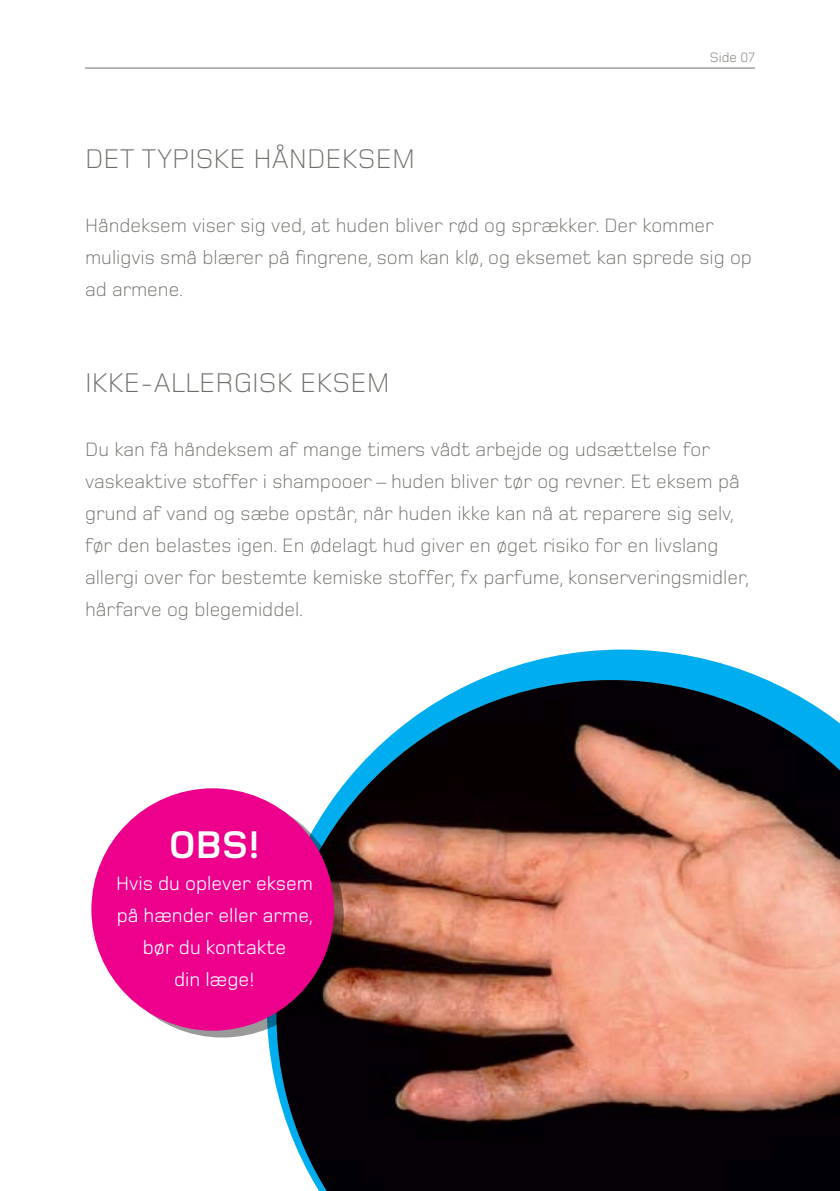
<style>
.page{position:relative;width:840px;height:1191px;background:#fff}
.page>*{position:absolute;margin:0;border:0;box-sizing:border-box;transform-origin:0 0}
.t1{font:700 40px "Foundry Monoline";color:#fff}
.t2{font:300 28px "Foundry Monoline";color:#6e6e69}
.t3{font:300 20px/32px "Foundry Monoline";color:#6e6e69}
.t4{font:20px/32px "Foundry Monoline";color:#fff;text-align:center}
.t5{font:300 14px "Foundry Monoline";color:#6e6e69}
</style>
<div class="page">
<hr style="left:85px;top:68px;width:669px;height:1px;background:#6e6e69">
<svg style="left:266px;top:649px;width:501px;height:437px"></svg>
<img style="left:276px;top:680px;width:563px;height:511px">
<svg style="left:101px;top:795px;width:242px;height:242px;background:#45373e"></svg>
<div style="left:91px;top:788px;width:243px;height:242px;background:#ec008c;border-radius:50%"></div>
<h2 class="t2" style="left:85px;top:144px;width:331px">Det typis ke hånd eksem</h2>
<p class="t5" style="left:709px;top:50px;width:47px">Side 07</p>
<p class="t3" style="left:85px;top:210px;width:668px">Håndeksem viser sig ved, at huden bliver rød og sprækker. Der kommer muligvis små blærer på fingrene, som kan klø, og eksemet kan sprede sig op ad armene.</p>
<h2 class="t2" style="left:85px;top:368px;width:306px">Ikke-allergisk eksem</h2>
<p class="t3" style="left:85px;top:434px;width:665px">Du kan få håndeksem af mange timers vådt arbejde og udsættelse for vaskeaktive stoffer i shampooer – huden bliver tør og revner. Et eksem på grund af vand og sæbe opstår, når huden ikke kan nå at reparere sig selv, før den belastes igen. En ødelagt hud giver en øget risiko for en livslang allergi over for bestemte kemiske stoffer, fx parfume, konserveringsmidler, hårfarve og blegemiddel.</p>
<h1 class="t1" style="left:169px;top:823px;width:93px">OBS!</h1>
<p class="t4" style="left:116px;top:868px;width:198px">Hvis du oplever eksem på hænder eller arme, bør du kontakte<br>din læge!</p>
</div>
